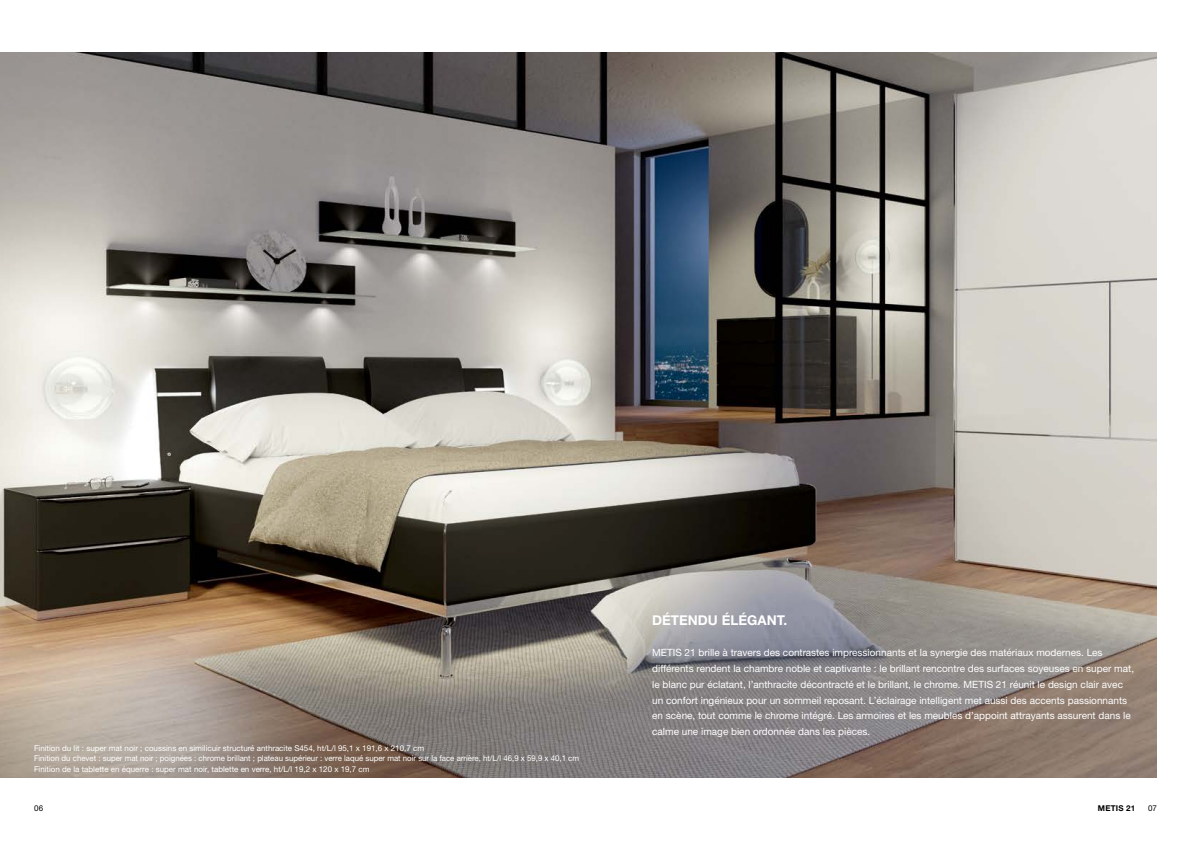
<style>
.page{position:relative;width:1191px;height:842px;background:#fff}
.page>*{position:absolute;margin:0;border:0;box-sizing:border-box;transform-origin:0 0}
.t1{font:700 13.5px "Helvetica Neue LTW1 G";color:#fff}
.t2{font:10px/15.8px "Helvetica Neue LTW1 G";color:#fff}
.t3{font:8px/10.5px "Helvetica Neue LTW1 G";color:#fff}
.t4{font:700 8px "Helvetica Neue LTW1 G";letter-spacing:.03em;color:#000}
.t5{font:8px "Helvetica Neue LTW1 G";color:#000}
</style>
<div class="page">
<img style="left:0;top:52px;width:1157px;height:725px">
<h1 class="t1" style="left:652px;top:612px;width:137px">DÉTENDU ÉLÉGANT.</h1>
<p class="t2" style="left:652px;top:645px;width:483px">METIS 21 brille à travers des contrastes impressionnants et la synergie des matériaux modernes. Les différents rendent la chambre noble et captivante : le brillant rencontre des surfaces soyeuses en super mat, le blanc pur éclatant, l’anthracite décontracté et le brillant, le chrome. METIS 21 réunit le design clair avec un confort ingénieux pour un sommeil reposant. L’éclairage intelligent met aussi des accents passionnants en scène, tout comme le chrome intégré. Les armoires et les meubles d’appoint attrayants assurent dans le calme une image bien ordonnée dans les pièces.</p>
<p class="t3" style="left:34px;top:743px;width:546px">Finition du lit : super mat noir ; coussins en similicuir structuré anthracite S454, ht/L/l 95,1 x 191,6 x 210,7 cm<br>Finition du chevet : super mat noir ; poignées : chrome brillant ; plateau supérieur : verre laqué super mat noir sur la face arrière, ht/L/l 46,9 x 59,9 x 40,1 cm<br>Finition de la tablette en équerre : super mat noir, tablette en verre, ht/L/l 19,2 x 120 x 19,7 cm</p>
<p class="t5" style="left:34px;top:803px;width:11px">06</p>
<p class="t4" style="left:1097px;top:803px;width:39px">METIS 21</p>
<p class="t5" style="left:1148px;top:803px;width:10px">07</p>
</div>
